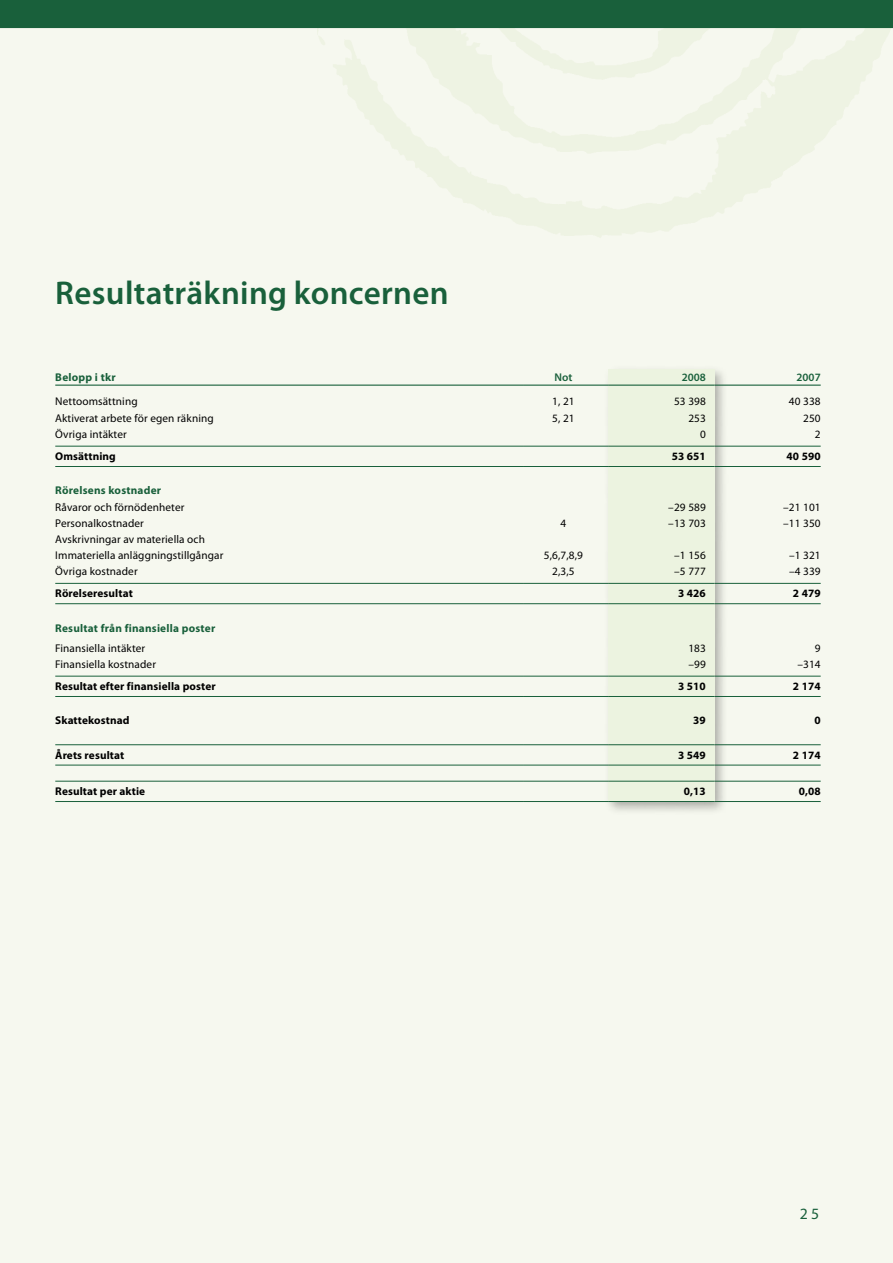
<style>
.page{position:relative;width:893px;height:1263px;background:#f6f8ef}
.page>*{position:absolute;margin:0;border:0;box-sizing:border-box;transform-origin:0 0}
.t1{font:600 33px "Myriad Pro";letter-spacing:.01em;color:#19603b}
.t2{font:15.75px "Myriad Pro";color:#19603b}
.t3{font:11.25px/16px "Myriad Pro";letter-spacing:.01em;color:#000}
.t4{font:700 11.25px "Myriad Pro";letter-spacing:.01em;color:#000}
.t5{font:700 11.25px "Myriad Pro";letter-spacing:.02em;color:#19603b}
.t6{font:600 11.25px "Myriad Pro";color:#19603b}
</style>
<div class="page">
<div style="left:603px;top:364px;width:125px;height:451px;background:#000;opacity:.3"></div>
<div style="left:608px;top:369px;width:107px;height:432px;background:#ecf3e0"></div>
<hr style="left:55px;top:385px;width:468px;height:1px;background:#19603b">
<hr style="left:523px;top:385px;width:85px;height:1px;background:#19603b">
<hr style="left:608px;top:385px;width:106px;height:1px;background:#19603b">
<hr style="left:714px;top:385px;width:107px;height:1px;background:#19603b">
<hr style="left:55px;top:446px;width:468px;height:1px;background:#19603b">
<hr style="left:523px;top:446px;width:85px;height:1px;background:#19603b">
<hr style="left:608px;top:446px;width:106px;height:1px;background:#19603b">
<hr style="left:714px;top:446px;width:107px;height:1px;background:#19603b">
<hr style="left:55px;top:466px;width:468px;height:1px;background:#19603b">
<hr style="left:523px;top:466px;width:85px;height:1px;background:#19603b">
<hr style="left:608px;top:466px;width:106px;height:1px;background:#19603b">
<hr style="left:714px;top:466px;width:107px;height:1px;background:#19603b">
<hr style="left:55px;top:583px;width:468px;height:1px;background:#19603b">
<hr style="left:523px;top:583px;width:85px;height:1px;background:#19603b">
<hr style="left:608px;top:583px;width:106px;height:1px;background:#19603b">
<hr style="left:714px;top:583px;width:107px;height:1px;background:#19603b">
<hr style="left:55px;top:603px;width:468px;height:1px;background:#19603b">
<hr style="left:523px;top:603px;width:85px;height:1px;background:#19603b">
<hr style="left:608px;top:603px;width:106px;height:1px;background:#19603b">
<hr style="left:714px;top:603px;width:107px;height:1px;background:#19603b">
<hr style="left:55px;top:676px;width:468px;height:1px;background:#19603b">
<hr style="left:523px;top:676px;width:85px;height:1px;background:#19603b">
<hr style="left:608px;top:676px;width:106px;height:1px;background:#19603b">
<hr style="left:714px;top:676px;width:107px;height:1px;background:#19603b">
<hr style="left:55px;top:696px;width:468px;height:1px;background:#19603b">
<hr style="left:523px;top:696px;width:85px;height:1px;background:#19603b">
<hr style="left:608px;top:696px;width:106px;height:1px;background:#19603b">
<hr style="left:714px;top:696px;width:107px;height:1px;background:#19603b">
<hr style="left:55px;top:744px;width:468px;height:1px;background:#19603b">
<hr style="left:523px;top:744px;width:85px;height:1px;background:#19603b">
<hr style="left:608px;top:744px;width:106px;height:1px;background:#19603b">
<hr style="left:714px;top:744px;width:107px;height:1px;background:#19603b">
<hr style="left:55px;top:765px;width:468px;height:1px;background:#19603b">
<hr style="left:523px;top:765px;width:85px;height:1px;background:#19603b">
<hr style="left:608px;top:765px;width:106px;height:1px;background:#19603b">
<hr style="left:714px;top:765px;width:107px;height:1px;background:#19603b">
<hr style="left:55px;top:781px;width:468px;height:1px;background:#19603b">
<hr style="left:523px;top:781px;width:85px;height:1px;background:#19603b">
<hr style="left:608px;top:781px;width:106px;height:1px;background:#19603b">
<hr style="left:714px;top:781px;width:107px;height:1px;background:#19603b">
<hr style="left:55px;top:801px;width:468px;height:1px;background:#19603b">
<hr style="left:523px;top:801px;width:85px;height:1px;background:#19603b">
<hr style="left:608px;top:801px;width:106px;height:1px;background:#19603b">
<hr style="left:714px;top:801px;width:107px;height:1px;background:#19603b">
<div style="left:0;top:0;width:893px;height:28px;background:#19603b"></div>
<h1 class="t1" style="left:55px;top:272px;width:395px">Resultaträkning koncernen</h1>
<p class="t5" style="left:55px;top:370px;width:62px">Belopp i tkr</p>
<p class="t6" style="left:554px;top:370px;width:19px">Not</p>
<p class="t6" style="left:682px;top:370px;width:26px">2008</p>
<p class="t6" style="left:797px;top:370px;width:26px">2007</p>
<p class="t3" style="left:55px;top:393px;width:84px">Nettoomsättning</p>
<p class="t3" style="left:552px;top:393px;width:24px">1, 21</p>
<p class="t3" style="left:674px;top:393px;width:33px">53 398</p>
<p class="t3" style="left:789px;top:393px;width:33px">40 338</p>
<p class="t3" style="left:55px;top:410px;width:160px">Aktiverat arbete för egen räkning</p>
<p class="t3" style="left:552px;top:410px;width:24px">5, 21</p>
<p class="t3" style="left:688px;top:410px;width:19px">253</p>
<p class="t3" style="left:803px;top:410px;width:19px">250</p>
<p class="t3" style="left:55px;top:426px;width:73px">Övriga intäkter</p>
<p class="t3" style="left:700px;top:426px;width:7px">0</p>
<p class="t3" style="left:815px;top:426px;width:7px">2</p>
<p class="t4" style="left:55px;top:449px;width:62px">Omsättning</p>
<p class="t4" style="left:672px;top:449px;width:36px">53 651</p>
<p class="t4" style="left:787px;top:449px;width:36px">40 590</p>
<p class="t5" style="left:55px;top:483px;width:107px">Rörelsens kostnader</p>
<p class="t3" style="left:55px;top:498px;width:131px">Råvaror och förnödenheter</p>
<p class="t3" style="left:668px;top:498px;width:39px">–29 589</p>
<p class="t3" style="left:783px;top:498px;width:39px">–21 101</p>
<p class="t3" style="left:55px;top:515px;width:90px">Personalkostnader</p>
<p class="t3" style="left:560px;top:515px;width:7px">4</p>
<p class="t3" style="left:668px;top:515px;width:39px">–13 703</p>
<p class="t3" style="left:783px;top:515px;width:39px">–11 350</p>
<p class="t3" style="left:55px;top:531px;width:170px">Avskrivningar av materiella och<br>Immateriella anläggningstillgångar</p>
<p class="t3" style="left:544px;top:547px;width:41px">5,6,7,8,9</p>
<p class="t3" style="left:674px;top:547px;width:33px">–1 156</p>
<p class="t3" style="left:789px;top:547px;width:33px">–1 321</p>
<p class="t3" style="left:55px;top:563px;width:84px">Övriga kostnader</p>
<p class="t3" style="left:552px;top:563px;width:24px">2,3,5</p>
<p class="t3" style="left:674px;top:563px;width:33px">–5 777</p>
<p class="t3" style="left:789px;top:563px;width:33px">–4 339</p>
<p class="t4" style="left:55px;top:586px;width:79px">Rörelseresultat</p>
<p class="t4" style="left:678px;top:586px;width:29px">3 426</p>
<p class="t4" style="left:793px;top:586px;width:29px">2 479</p>
<p class="t5" style="left:55px;top:620px;width:162px">Resultat från finansiella poster</p>
<p class="t3" style="left:55px;top:640px;width:91px">Finansiella intäkter</p>
<p class="t3" style="left:688px;top:640px;width:19px">183</p>
<p class="t3" style="left:815px;top:640px;width:7px">9</p>
<p class="t3" style="left:55px;top:656px;width:102px">Finansiella kostnader</p>
<p class="t3" style="left:688px;top:656px;width:19px">–99</p>
<p class="t3" style="left:797px;top:656px;width:25px">–314</p>
<p class="t4" style="left:55px;top:679px;width:162px">Resultat efter finansiella poster</p>
<p class="t4" style="left:678px;top:679px;width:29px">3 510</p>
<p class="t4" style="left:793px;top:679px;width:29px">2 174</p>
<p class="t4" style="left:55px;top:713px;width:76px">Skattekostnad</p>
<p class="t4" style="left:693px;top:713px;width:14px">39</p>
<p class="t4" style="left:814px;top:713px;width:8px">0</p>
<p class="t4" style="left:55px;top:748px;width:70px">Årets resultat</p>
<p class="t4" style="left:678px;top:748px;width:29px">3 549</p>
<p class="t4" style="left:793px;top:748px;width:29px">2 174</p>
<p class="t4" style="left:55px;top:784px;width:91px">Resultat per aktie</p>
<p class="t4" style="left:684px;top:784px;width:23px">0,13</p>
<p class="t4" style="left:799px;top:784px;width:23px">0,08</p>
<h2 class="t2" style="left:800px;top:1204px;width:21px">25</h2>
</div>
